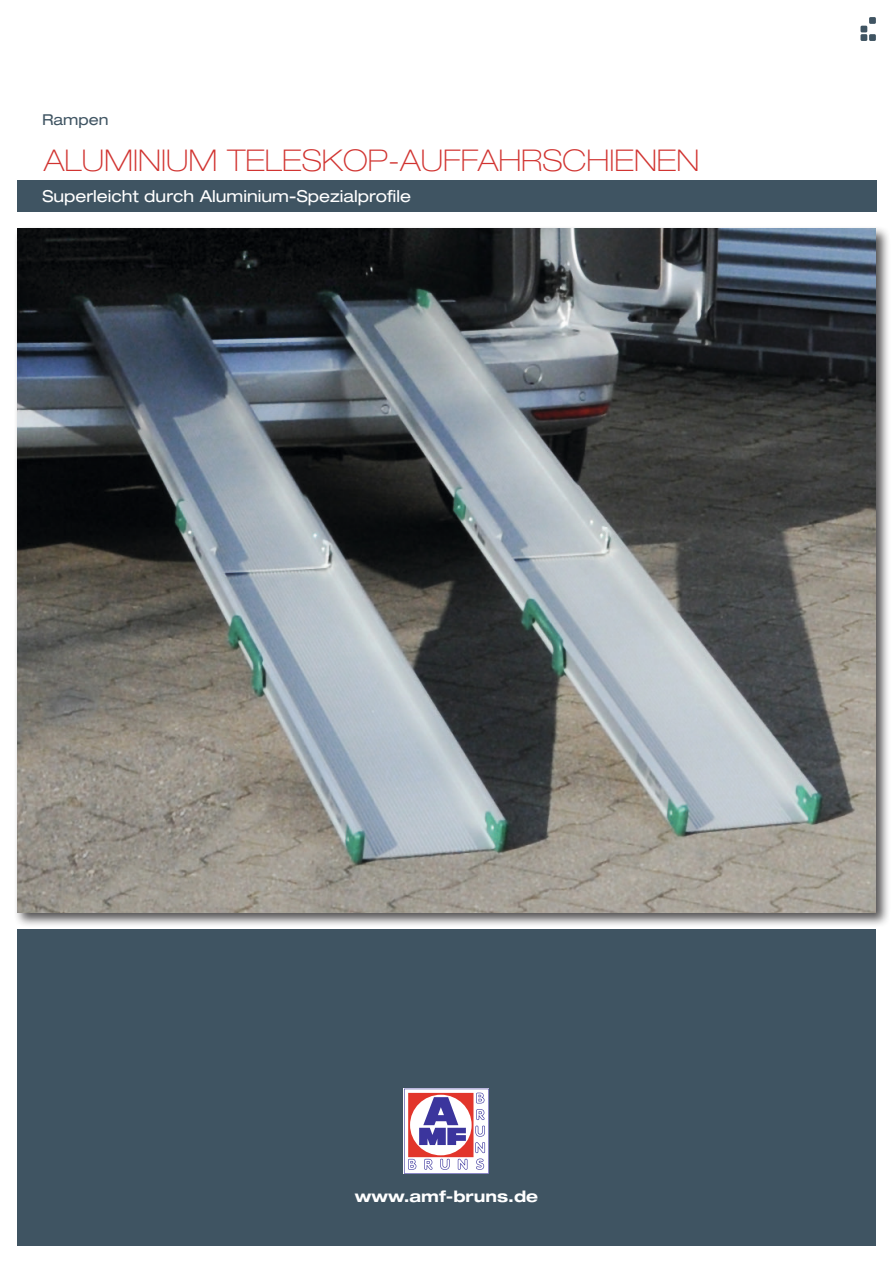
<style>
.page{position:relative;width:893px;height:1263px;background:#fff}
.page>*{position:absolute;margin:0;border:0;box-sizing:border-box;transform-origin:0 0}
.t1{font:100 expanded 30px "Helvetica Neue LT Std";color:#d13431}
.t2{font:expanded 16.5px "Helvetica Neue LT Std";color:#fff}
.t3{font:700 expanded 15.75px "Helvetica Neue LT Std";color:#fff}
.t4{font:expanded 15px "Helvetica Neue LT Std";color:#3f5462}
</style>
<div class="page">
<div style="left:869px;top:17px;width:7px;height:7px;background:#3f5462"></div>
<div style="left:860px;top:26px;width:7px;height:6px;background:#3f5462"></div>
<div style="left:860px;top:34px;width:7px;height:7px;background:#3f5462"></div>
<div style="left:869px;top:34px;width:7px;height:7px;background:#3f5462"></div>
<div style="left:14px;top:226px;width:877px;height:702px;background:#1c1a1b;opacity:.75"></div>
<img style="left:17px;top:229px;width:859px;height:684px">
<div style="left:17px;top:180px;width:859px;height:32px;background:#3f5462"></div>
<div style="left:17px;top:929px;width:859px;height:317px;background:#3f5462"></div>
<svg style="left:404px;top:1089px;width:85px;height:85px;background:#caaac1"></svg>
<p class="t4" style="left:42px;top:111px;width:68px">Rampen</p>
<p class="t1" style="left:44px;top:143px;width:657px">ALUMINIUM TELESKOP-AUFFAHRSCHIENEN</p>
<p class="t2" style="left:43px;top:186px;width:370px">Superleicht durch Aluminium-Spezialprofile</p>
<p class="t3" style="left:355px;top:1187px;width:185px">www.amf-bruns.de</p>
</div>
